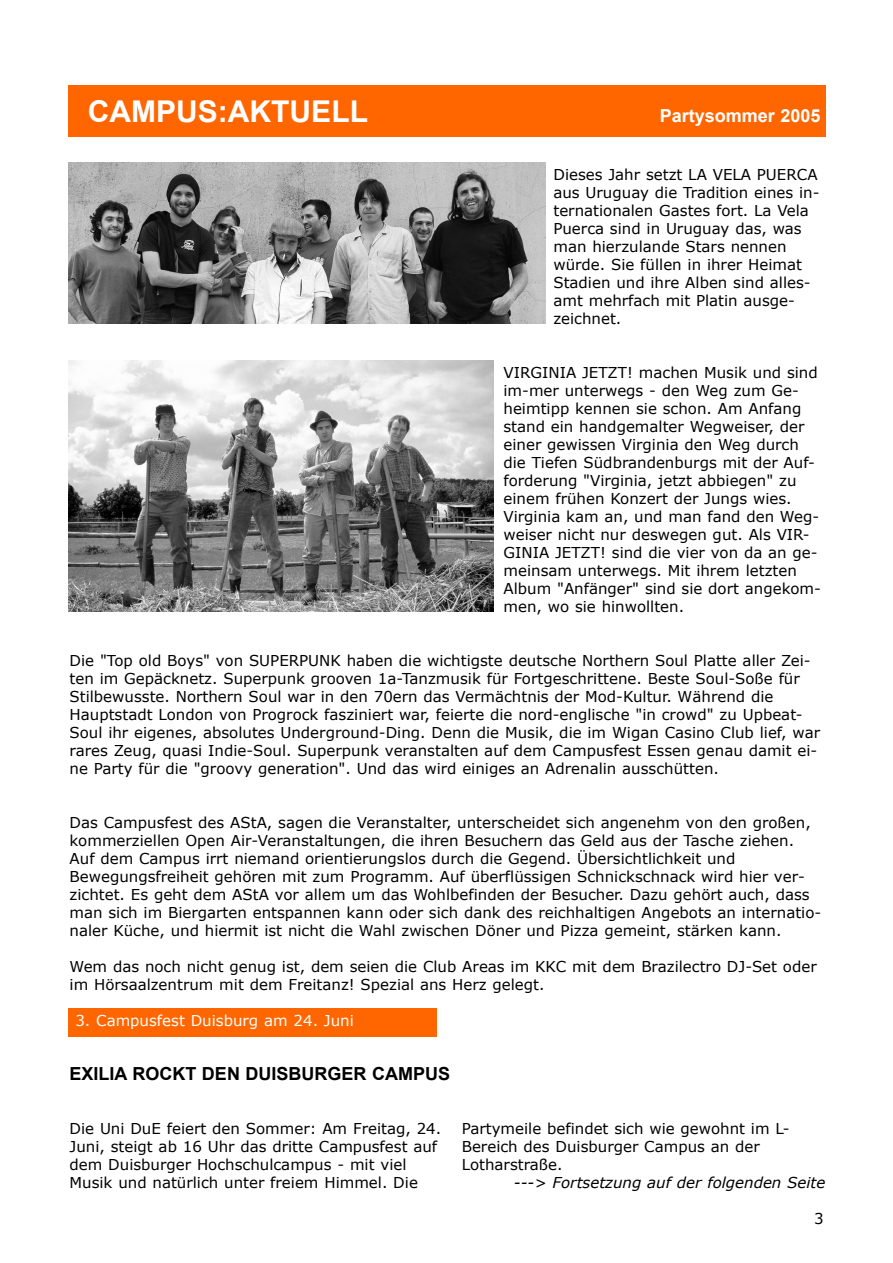
<style>
.page{position:relative;width:893px;height:1263px;background:#fff}
.page>*{position:absolute;margin:0;border:0;box-sizing:border-box;transform-origin:0 0}
.t1{font:700 30px "Arial";color:#fff}
.t2{font:700 18px "Arial";color:#000}
.t3{font:700 18px "Arial";color:#fff}
.t4{font:15px/18px "Verdana";color:#000}
.t5{font:italic 15px "Verdana";color:#000}
.t6{font:15px "Verdana";color:#fff}
</style>
<div class="page">
<div style="left:68px;top:85px;width:757px;height:51px;background:#f60"></div>
<div style="left:68px;top:1008px;width:368px;height:28px;background:#f60"></div>
<img style="left:68px;top:162px;width:477px;height:162px">
<img style="left:68px;top:360px;width:425px;height:252px">
<h1 class="t1" style="left:88px;top:95px;width:281px">CAMPUS:AKTUELL</h1>
<p class="t3" style="left:659px;top:106px;width:162px">Partysommer 2005</p>
<p class="t4" style="left:553px;top:165px;width:267px">Dieses Jahr setzt LA VELA PUERCA aus Uruguay die Tradition eines in&shy;ternationalen Gastes fort. La Vela<br>Puerca sind in Uruguay das, was man hierzulande Stars nennen würde. Sie füllen in ihrer Heimat<br>Stadien und ihre Alben sind alles&shy;amt mehrfach mit Platin ausge&shy;zeichnet.</p>
<p class="t4" style="left:503px;top:363px;width:319px">VIRGINIA JETZT! machen Musik und sind im-mer unterwegs - den Weg zum Ge&shy;heimtipp kennen sie schon. Am Anfang stand ein handgemalter Wegweiser, der einer gewissen Virginia den Weg durch die Tiefen Südbrandenburgs mit der Auf&shy;forderung "Virginia, jetzt abbiegen" zu einem frühen Konzert der Jungs wies.<br>Virginia kam an, und man fand den Weg&shy;weiser nicht nur deswegen gut. Als VIR-GINIA JETZT! sind die vier von da an ge&shy;meinsam unterwegs. Mit ihrem letzten Album "Anfänger" sind sie dort angekom&shy;men, wo sie hinwollten.</p>
<p class="t4" style="left:70px;top:651px;width:752px">Die "Top old Boys" von SUPERPUNK haben die wichtigste deutsche Northern Soul Platte aller Zei&shy;ten im Gepäcknetz. Superpunk grooven 1a-Tanzmusik für Fortgeschrittene. Beste Soul-Soße für Stilbewusste. Northern Soul war in den 70ern das Vermächtnis der Mod-Kultur. Während die Hauptstadt London von Progrock fasziniert war, feierte die nord-englische "in crowd" zu Upbeat-Soul ihr eigenes, absolutes Underground-Ding. Denn die Musik, die im Wigan Casino Club lief, war rares Zeug, quasi Indie-Soul. Superpunk veranstalten auf dem Campusfest Essen genau damit ei&shy;ne Party für die "groovy generation". Und das wird einiges an Adrenalin ausschütten.</p>
<p class="t4" style="left:70px;top:813px;width:753px">Das Campusfest des AStA, sagen die Veranstalter, unterscheidet sich angenehm von den großen, kommerziellen Open Air-Veranstaltungen, die ihren Besuchern das Geld aus der Tasche ziehen.<br>Auf dem Campus irrt niemand orientierungslos durch die Gegend. Übersichtlichkeit und Bewegungsfreiheit gehören mit zum Programm. Auf überflüssigen Schnickschnack wird hier ver&shy;zichtet. Es geht dem AStA vor allem um das Wohlbefinden der Besucher. Dazu gehört auch, dass man sich im Biergarten entspannen kann oder sich dank des reichhaltigen Angebots an internatio&shy;naler Küche, und hiermit ist nicht die Wahl zwischen Döner und Pizza gemeint, stärken kann.</p>
<p class="t4" style="left:70px;top:957px;width:748px">Wem das noch nicht genug ist, dem seien die Club Areas im KKC mit dem Brazilectro DJ-Set oder im Hörsaalzentrum mit dem Freitanz! Spezial ans Herz gelegt.</p>
<p class="t6" style="left:75px;top:1011px;width:280px">3. Campusfest Duisburg am 24. Juni</p>
<p class="t2" style="left:70px;top:1064px;width:382px">EXILIA ROCKT DEN DUISBURGER CAMPUS</p>
<p class="t4" style="left:70px;top:1119px;width:373px">Die Uni DuE feiert den Sommer: Am Freitag, 24.<br>Juni, steigt ab 16 Uhr das dritte Campusfest auf dem Duisburger Hochschulcampus - mit viel Musik und natürlich unter freiem Himmel. Die</p>
<p class="t4" style="left:461px;top:1119px;width:329px">Partymeile befindet sich wie gewohnt im L-<br>Bereich des Duisburger Campus an der<br>Lotharstraße.</p>
<p class="t5" style="left:514px;top:1173px;width:313px">---&gt; Fortsetzung auf der folgenden Seite</p>
<p class="t4" style="left:814px;top:1209px;width:11px">3</p>
</div>
